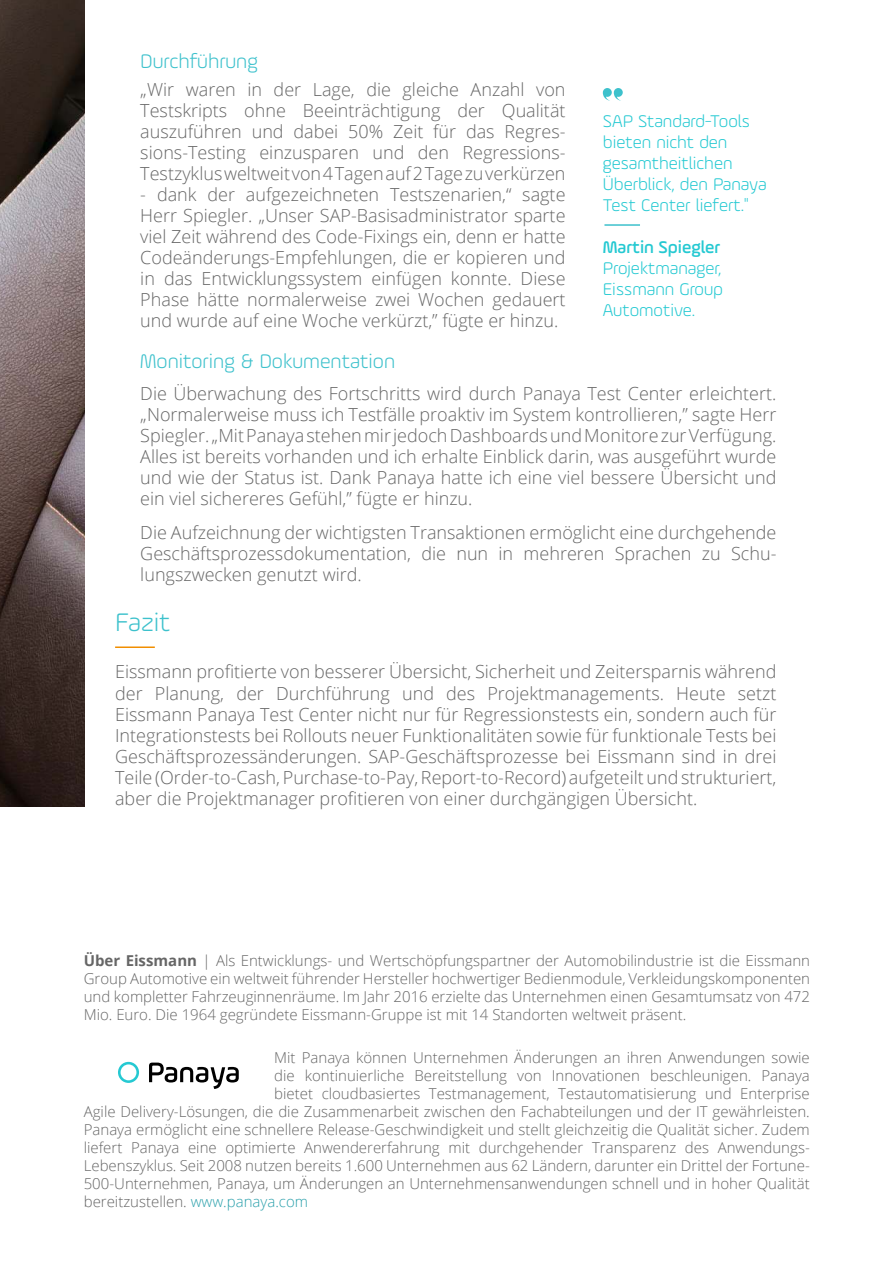
<style>
.page{position:relative;width:893px;height:1263px;background:#fff}
.page>*{position:absolute;margin:0;border:0;box-sizing:border-box;transform-origin:0 0}
.t1{font:300 27px "Ample";color:#3dc1cc}
.t2{font:300 21px "Ample";color:#3dc1cc}
.t3{font:300 18px/21px "Open Sans";color:#666;text-align:justify}
.t4{font:300 18px/21px "Ample";color:#25c9d2}
.t5{font:500 18px "Ample";color:#25c9d2}
.t6{font:300 15px/18px "Open Sans";color:#666;text-align:justify}
.s1{font-weight:700}
.s2{color:#2ca1ac}
</style>
<div class="page">
<svg style="left:603px;top:88px;width:20px;height:13px"></svg>
<hr style="left:604px;top:224px;width:36px;height:2px;background:#3dc1cc">
<svg style="left:149px;top:1062px;width:90px;height:27px"></svg>
<svg style="left:118px;top:1062px;width:21px;height:21px"></svg>
<hr style="left:115px;top:646px;width:40px;height:2px;background:#f18e00">
<img style="left:0;top:0;width:84px;height:806px">
<p class="t2" style="left:140px;top:51px;width:119px">Durchführung</p>
<p class="t3" style="left:140px;top:81px;width:427px">„Wir waren in der Lage, die gleiche Anzahl von Testskripts ohne Beeinträchtigung der Qualität auszuführen und dabei 50% Zeit für das Regres&shy;sions-Testing einzusparen und den Regressions-Testzyklus weltweit von 4 Tagen auf 2 Tage zu verkürzen</p>
<p class="t3" style="left:140px;top:183px;width:427px">- dank der aufgezeichneten Testszenarien,“ sagte Herr Spiegler. „Unser SAP-Basisadministrator sparte viel Zeit während des Code-Fixings ein, denn er hatte Codeänderungs-Empfehlungen, die er kopieren und in das Entwicklungssystem einfügen konnte. Diese Phase hätte normalerweise zwei Wochen gedauert und wurde auf eine Woche verkürzt,” fügte er hinzu.</p>
<p class="t4" style="left:603px;top:111px;width:165px">SAP Standard-Tools bieten nicht den gesamtheitlichen<br>Überblick, den Panaya<br>Test Center liefert."</p>
<p class="t5" style="left:603px;top:240px;width:119px">Martin Spiegler</p>
<p class="t4" style="left:603px;top:258px;width:122px;text-align:justify">Projektmanager, Eissmann Group Automotive.</p>
<p class="t2" style="left:140px;top:351px;width:256px">Monitoring &amp; Dokumentation</p>
<p class="t3" style="left:140px;top:385px;width:638px">Die Überwachung des Fortschritts wird durch Panaya Test Center erleichtert. „Normalerweise muss ich Testfälle proaktiv im System kontrollieren,” sagte Herr Spiegler. „Mit Panaya stehen mir jedoch Dashboards und Monitore zur Verfügung.<br>Alles ist bereits vorhanden und ich erhalte Einblick darin, was ausgeführt wurde und wie der Status ist. Dank Panaya hatte ich eine viel bessere Übersicht und ein viel sichereres Gefühl,” fügte er hinzu.</p>
<p class="t3" style="left:140px;top:523px;width:638px">Die Aufzeichnung der wichtigsten Transaktionen ermöglicht eine durchgehende Geschäftsprozessdokumentation, die nun in mehreren Sprachen zu Schu&shy;lungszwecken genutzt wird.</p>
<h1 class="t1" style="left:115px;top:610px;width:57px">Fazit</h1>
<p class="t3" style="left:115px;top:661px;width:663px">Eissmann profitierte von besserer Übersicht, Sicherheit und Zeitersparnis während der Planung, der Durchführung und des Projektmanagements. Heute setzt Eissmann Panaya Test Center nicht nur für Regressionstests ein, sondern auch für Integrationstests bei Rollouts neuer Funktionalitäten sowie für funktionale Tests bei Geschäftsprozessänderungen. SAP-Geschäftsprozesse bei Eissmann sind in drei Teile (Order-to-Cash, Purchase-to-Pay, Report-to-Record) aufgeteilt und strukturiert, aber die Projektmanager profitieren von einer durchgängigen Übersicht.</p>
<p class="t6" style="left:84px;top:953px;width:728px"><span class="s1">Über Eissmann</span> | Als Entwicklungs- und Wertschöpfungspartner der Automobilindustrie ist die Eissmann Group Automotive ein weltweit führender Hersteller hochwertiger Bedienmodule, Verkleidungskomponenten und kompletter Fahrzeuginnenräume. Im Jahr 2016 erzielte das Unternehmen einen Gesamtumsatz von 472<br>Mio. Euro. Die 1964 gegründete Eissmann-Gruppe ist mit 14 Standorten weltweit präsent.</p>
<p class="t6" style="left:274px;top:1050px;width:537px">Mit Panaya können Unternehmen Änderungen an ihren Anwendungen sowie</p>
<p class="t6" style="left:274px;top:1068px;width:537px">die kontinuierliche Bereitstellung von Innovationen beschleunigen. Panaya</p>
<p class="t6" style="left:274px;top:1086px;width:537px">bietet cloudbasiertes Testmanagement, Testautomatisierung und Enterprise</p>
<p class="t6" style="left:84px;top:1104px;width:728px">Agile Delivery-Lösungen, die die Zusammenarbeit zwischen den Fachabteilungen und der IT gewährleisten.</p>
<p class="t6" style="left:84px;top:1122px;width:728px">Panaya ermöglicht eine schnellere Release-Geschwindigkeit und stellt gleichzeitig die Qualität sicher. Zudem</p>
<p class="t6" style="left:84px;top:1140px;width:728px">liefert Panaya eine optimierte Anwendererfahrung mit durchgehender Transparenz des Anwendungs-</p>
<p class="t6" style="left:84px;top:1158px;width:728px">Lebenszyklus. Seit 2008 nutzen bereits 1.600 Unternehmen aus 62 Ländern, darunter ein Drittel der Fortune-</p>
<p class="t6" style="left:84px;top:1176px;width:728px">500-Unternehmen, Panaya, um Änderungen an Unternehmensanwendungen schnell und in hoher Qualität</p>
<p class="t6" style="left:84px;top:1194px;width:226px">bereitzustellen. <span class="s2">www.panaya.com</span></p>
</div>
